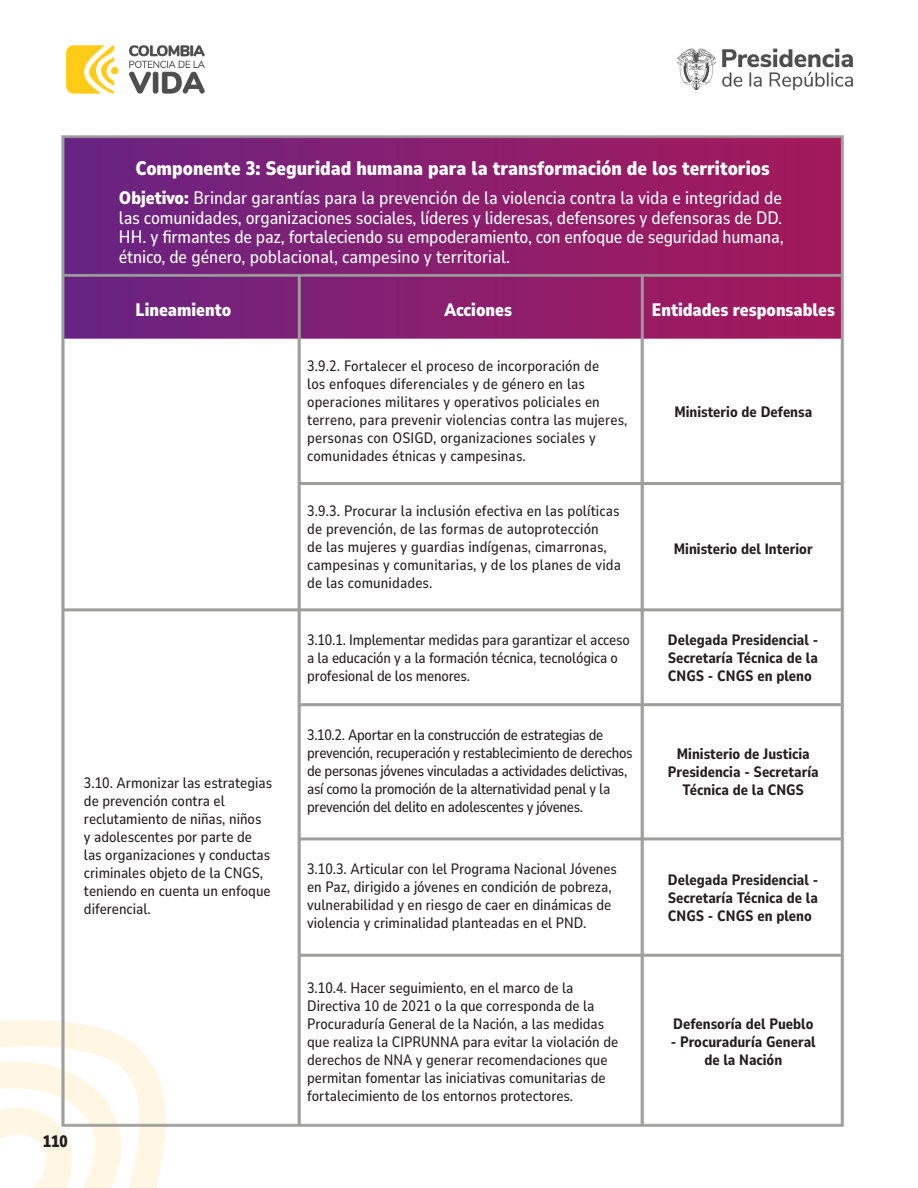
<style>
.page{position:relative;width:918px;height:1188px;background:#fff}
.page>*{position:absolute;margin:0;border:0;box-sizing:border-box;transform-origin:0 0}
.Parrafo_principal{font:900 19.5px "Nunito Sans 10 pt Condensed";color:#fff}
.Parrafo_principal-2{font:500 18px/19.5px "Nunito Sans 10 pt Condensed";color:#fff;text-align:justify}
.Parrafo_principal-3{font:900 18px "Nunito Sans 10 pt Condensed";color:#fff}
.t1{font:900 16.5px "Nunito Sans 10 pt Condensed";color:#231f20}
.Parrafo_principal-4{font:500 15px/18px "Nunito Sans 10 pt Condensed";color:#231f20}
.Parrafo_principal-5{font:800 15px/18px "Nunito Sans 10 pt Condensed";color:#231f20;text-align:justify}
.Parrafo_principal-6{font:500 15px/18px "Nunito Sans 10 pt Condensed";letter-spacing:-.02em;color:#231f20}
.s1{font-weight:900}
</style>
<div class="page">
<img style="left:0;top:45px;width:853px;height:1143px">
<img style="left:43px;top:121px;width:810px;height:1025px">
<hr style="left:300px;top:482px;width:541px;height:3px;background:#9d9d9c">
<hr style="left:63px;top:608px;width:778px;height:3px;background:#9d9d9c">
<hr style="left:300px;top:703px;width:541px;height:3px;background:#9d9d9c">
<hr style="left:300px;top:837px;width:541px;height:3px;background:#9d9d9c">
<hr style="left:300px;top:954px;width:541px;height:3px;background:#9d9d9c">
<p class="Parrafo_principal" style="left:136px;top:155px;width:636px">Componente 3: Seguridad humana para la transformación de los territorios</p>
<p class="Parrafo_principal-2" style="left:119px;top:188px;width:666px"><span class="s1">Objetivo:</span> Brindar garantías para la prevención de la violencia contra la vida e integridad de las comunidades, organizaciones sociales, líderes y lideresas, defensores y defensoras de DD.<br>HH. y firmantes de paz, fortaleciendo su empoderamiento, con enfoque de seguridad humana, étnico, de género, poblacional, campesino y territorial.</p>
<p class="Parrafo_principal-3" style="left:136px;top:297px;width:97px">Lineamiento</p>
<p class="Parrafo_principal-3" style="left:444px;top:297px;width:69px">Acciones</p>
<p class="Parrafo_principal-3" style="left:652px;top:296px;width:185px">Entidades responsables</p>
<p class="Parrafo_principal-4" style="left:84px;top:773px;width:190px">3.10. Armonizar las estrategias de prevención contra el reclutamiento de niñas, niños<br>y adolescentes por parte de las organizaciones y conductas criminales objeto de la CNGS, teniendo en cuenta un enfoque diferencial.</p>
<p class="Parrafo_principal-4" style="left:307px;top:356px;width:322px">3.9.2. Fortalecer el proceso de incorporación de<br>los enfoques diferenciales y de género en las operaciones militares y operativos policiales en terreno, para prevenir violencias contra las mujeres, personas con OSIGD, organizaciones sociales y comunidades étnicas y campesinas.</p>
<p class="Parrafo_principal-4" style="left:307px;top:501px;width:315px">3.9.3. Procurar la inclusión efectiva en las políticas de prevención, de las formas de autoprotección<br>de las mujeres y guardias indígenas, cimarronas, campesinas y comunitarias, y de los planes de vida de las comunidades.</p>
<p class="Parrafo_principal-4" style="left:307px;top:631px;width:324px">3.10.1. Implementar medidas para garantizar el acceso a la educación y a la formación técnica, tecnológica o profesional de los menores.</p>
<p class="Parrafo_principal-6" style="left:307px;top:725px;width:327px">3.10.2. Aportar en la construcción de estrategias de prevención, recuperación y restablecimiento de derechos de personas jóvenes vinculadas a actividades delictivas, así como la promoción de la alternatividad penal y la prevención del delito en adolescentes y jóvenes.</p>
<p class="Parrafo_principal-4" style="left:307px;top:860px;width:311px">3.10.3. Articular con lel Programa Nacional Jóvenes en Paz, dirigido a jóvenes en condición de pobreza, vulnerabilidad y en riesgo de caer en dinámicas de violencia y criminalidad planteadas en el PND.</p>
<p class="Parrafo_principal-5" style="left:674px;top:403px;width:139px">Ministerio de Defensa</p>
<p class="Parrafo_principal-5" style="left:674px;top:540px;width:140px">Ministerio del Interior</p>
<p class="Parrafo_principal-5" style="left:668px;top:631px;width:152px">Delegada Presidencial - Secretaría Técnica de la CNGS - CNGS en pleno</p>
<p class="Parrafo_principal-5" style="left:677px;top:744px;width:134px">Ministerio de Justicia</p>
<p class="Parrafo_principal-5" style="left:668px;top:762px;width:152px;text-align:center">Presidencia - Secretaría<br>Técnica de la CNGS</p>
<p class="Parrafo_principal-5" style="left:668px;top:870px;width:152px">Delegada Presidencial - Secretaría Técnica de la CNGS - CNGS en pleno</p>
<p class="t1" style="left:43px;top:1129px;width:26px">110</p>
<p class="Parrafo_principal-4" style="left:307px;top:978px;width:313px">3.10.4. Hacer seguimiento, en el marco de la Directiva 10 de 2021 o la que corresponda de la Procuraduría General de la Nación, a las medidas que realiza la CIPRUNNA para evitar la violación de derechos de NNA y generar recomendaciones que permitan fomentar las iniciativas comunitarias de fortalecimiento de los entornos protectores.</p>
<p class="Parrafo_principal-5" style="left:673px;top:1014px;width:142px">Defensoría del Pueblo</p>
<p class="Parrafo_principal-5" style="left:671px;top:1032px;width:147px;text-align:center">- Procuraduría General de la Nación</p>
</div>
